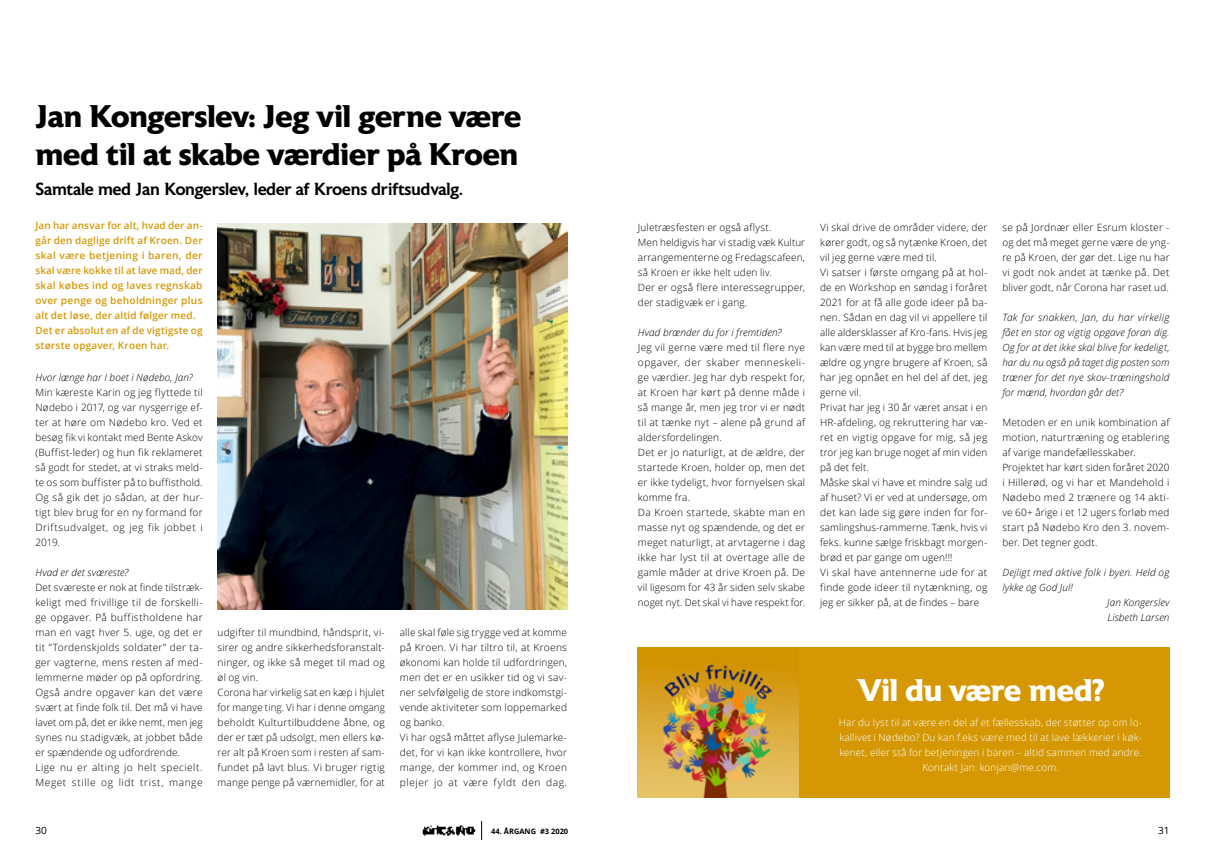
<style>
.page{position:relative;width:1205px;height:851px;background:#fff}
.page>*{position:absolute;margin:0;border:0;box-sizing:border-box;transform-origin:0 0}
.Overskrift{font:700 31.25px/37.5px "Astoria";letter-spacing:-.01em;color:#000}
.Overskrift-2{font:700 31.25px "Astoria";letter-spacing:-.015em;color:#fff}
.Underoverskrift{font:500 17.5px "Astoria";letter-spacing:-.015em;color:#000}
.Brødtekst{font:300 10px/15px "Open Sans";letter-spacing:.02em;color:#000;text-align:justify}
.Brødtekst-2{font:italic 300 10px/15px "Open Sans";letter-spacing:.015em;color:#000;text-align:justify}
.Manchet{font:600 10px/15px "Open Sans";letter-spacing:.015em;color:#d59804;text-align:justify}
.Brødtekst-3{font:300 10px/15px "Open Sans";letter-spacing:.015em;color:#fff;text-align:justify}
.Brødtekst-4{font:300 10px/15px "Open Sans";letter-spacing:.055em;color:#000}
.t1{font:10px "Open Sans";color:#000}
.t2{font:700 7.5px "Open Sans";color:#000}
</style>
<div class="page">
<img style="left:218px;top:223px;width:349px;height:386px">
<div style="left:783px;top:647px;width:386px;height:150px;background:#d59804"></div>
<img style="left:638px;top:647px;width:160px;height:150px">
<svg style="left:481px;top:820px;width:1px;height:19px"></svg>
<img style="left:422px;top:825px;width:54px;height:11px">
<p class="Overskrift" style="left:35px;top:98px;width:488px">Jan Kongerslev: Jeg vil gerne være med til at skabe værdier på Kroen</p>
<p class="Underoverskrift" style="left:35px;top:179px;width:429px">Samtale med Jan Kongerslev, leder af Kroens driftsudvalg.</p>
<p class="Manchet" style="left:35px;top:218px;width:169px">Jan har ansvar for alt, hvad der an&shy;går den daglige drift af Kroen. Der skal være betjening i baren, der skal være kokke til at lave mad, der skal købes ind og laves regnskab over penge og beholdninger plus alt det løse, der altid følger med.</p>
<p class="Manchet" style="left:35px;top:323px;width:169px">Det er absolut en af de vigtigste og største opgaver, Kroen har.</p>
<p class="Brødtekst-2" style="left:35px;top:369px;width:159px">Hvor længe har I boet i Nødebo, Jan?</p>
<p class="Brødtekst" style="left:35px;top:384px;width:169px">Min kæreste Karin og jeg flyttede til Nødebo i 2017, og var nysgerrige ef&shy;ter at høre om Nødebo kro. Ved et besøg fik vi kontakt med Bente Askov (Buffist-leder) og hun fik reklameret så godt for stedet, at vi straks meld&shy;te os som buffister på to buffisthold.</p>
<p class="Brødtekst" style="left:35px;top:489px;width:169px">Og så gik det jo sådan, at der hur&shy;tigt blev brug for en ny formand for Driftsudvalget, og jeg fik jobbet i 2019.</p>
<p class="Brødtekst-2" style="left:35px;top:564px;width:95px">Hvad er det sværeste?</p>
<p class="Brødtekst" style="left:35px;top:579px;width:169px">Det sværeste er nok at finde tilstræk&shy;keligt med frivillige til de forskelli&shy;ge opgaver. På buffistholdene har man en vagt hver 5. uge, og det er tit ”Tordenskjolds soldater” der ta&shy;ger vagterne, mens resten af med&shy;lemmerne møder op på opfordring.<br>Også andre opgaver kan det være svært at finde folk til. Det må vi have lavet om på, det er ikke nemt, men jeg synes nu stadigvæk, at jobbet både er spændende og udfordrende.</p>
<p class="Brødtekst-4" style="left:35px;top:759px;width:169px">Lige nu er alting jo helt specielt.<br>Meget stille og lidt trist, mange</p>
<p class="Brødtekst" style="left:218px;top:624px;width:169px">udgifter til mundbind, håndsprit, vi&shy;sirer og andre sikkerhedsforanstalt&shy;ninger, og ikke så meget til mad og øl og vin.</p>
<p class="Brødtekst" style="left:218px;top:684px;width:169px">Corona har virkelig sat en kæp i hjulet for mange ting. Vi har i denne omgang beholdt Kulturtilbuddene åbne, og der er tæt på udsolgt, men ellers kø&shy;rer alt på Kroen som i resten af sam&shy;fundet på lavt blus. Vi bruger rigtig mange penge på værnemidler, for at</p>
<p class="Brødtekst" style="left:400px;top:624px;width:169px">alle skal føle sig trygge ved at komme på Kroen. Vi har tiltro til, at Kroens økonomi kan holde til udfordringen, men det er en usikker tid og vi sav&shy;ner selvfølgelig de store indkomstgi&shy;vende aktiviteter som loppemarked og banko.</p>
<p class="Brødtekst" style="left:400px;top:729px;width:169px">Vi har også måttet aflyse Julemarke&shy;det, for vi kan ikke kontrollere, hvor mange, der kommer ind, og Kroen plejer jo at være fyldt den dag.</p>
<p class="Brødtekst" style="left:638px;top:219px;width:135px">Juletræsfesten er også aflyst.</p>
<p class="Brødtekst" style="left:638px;top:234px;width:169px">Men heldigvis har vi stadig væk Kultur arrangementerne og Fredagscafeen, så Kroen er ikke helt uden liv.</p>
<p class="Brødtekst" style="left:638px;top:279px;width:169px">Der er også flere interessegrupper, der stadigvæk er i gang.</p>
<p class="Brødtekst-2" style="left:638px;top:324px;width:145px">Hvad brænder du for i fremtiden?</p>
<p class="Brødtekst" style="left:638px;top:339px;width:169px">Jeg vil gerne være med til flere nye opgaver, der skaber menneskeli&shy;ge værdier. Jeg har dyb respekt for, at Kroen har kørt på denne måde i så mange år, men jeg tror vi er nødt til at tænke nyt – alene på grund af aldersfordelingen.</p>
<p class="Brødtekst" style="left:638px;top:444px;width:169px">Det er jo naturligt, at de ældre, der startede Kroen, holder op, men det er ikke tydeligt, hvor fornyelsen skal komme fra.</p>
<p class="Brødtekst" style="left:638px;top:504px;width:169px">Da Kroen startede, skabte man en masse nyt og spændende, og det er meget naturligt, at arvtagerne i dag ikke har lyst til at overtage alle de gamle måder at drive Kroen på. De vil ligesom for 43 år siden selv skabe noget nyt. Det skal vi have respekt for.</p>
<p class="Brødtekst" style="left:820px;top:219px;width:169px">Vi skal drive de områder videre, der kører godt, og så nytænke Kroen, det vil jeg gerne være med til.</p>
<p class="Brødtekst" style="left:820px;top:264px;width:169px">Vi satser i første omgang på at hol&shy;de en Workshop en søndag i foråret 2021 for at få alle gode ideer på ba&shy;nen. Sådan en dag vil vi appellere til alle aldersklasser af Kro-fans. Hvis jeg kan være med til at bygge bro mellem ældre og yngre brugere af Kroen, så har jeg opnået en hel del af det, jeg gerne vil.</p>
<p class="Brødtekst" style="left:820px;top:399px;width:169px">Privat har jeg i 30 år været ansat i en HR-afdeling, og rekruttering har væ&shy;ret en vigtig opgave for mig, så jeg tror jeg kan bruge noget af min viden på det felt.</p>
<p class="Brødtekst" style="left:820px;top:474px;width:169px">Måske skal vi have et mindre salg ud af huset? Vi er ved at undersøge, om det kan lade sig gøre inden for for&shy;samlingshus-rammerne. Tænk, hvis vi feks. kunne sælge friskbagt morgen&shy;brød et par gange om ugen!!!</p>
<p class="Brødtekst" style="left:820px;top:564px;width:169px">Vi skal have antennerne ude for at finde gode ideer til nytænkning, og jeg er sikker på, at de findes – bare</p>
<p class="Brødtekst" style="left:1002px;top:219px;width:169px">se på Jordnær eller Esrum kloster - og det må meget gerne være de yng&shy;re på Kroen, der gør det. Lige nu har vi godt nok andet at tænke på. Det bliver godt, når Corona har raset ud.</p>
<p class="Brødtekst-2" style="left:1002px;top:309px;width:169px">Tak for snakken, Jan, du har virkelig fået en stor og vigtig opgave foran dig.<br>Og for at det ikke skal blive for kedeligt, har du nu også på taget dig posten som træner for det nye skov-træningshold for mænd, hvordan går det?</p>
<p class="Brødtekst" style="left:1002px;top:414px;width:169px">Metoden er en unik kombination af motion, naturtræning og etablering af varige mandefællesskaber.</p>
<p class="Brødtekst" style="left:1002px;top:459px;width:169px">Projektet har kørt siden foråret 2020 i Hillerød, og vi har et Mandehold i Nødebo med 2 trænere og 14 akti&shy;ve 60+ årige i et 12 ugers forløb med start på Nødebo Kro den 3. novem&shy;ber. Det tegner godt.</p>
<p class="Brødtekst-2" style="left:1002px;top:564px;width:169px">Dejligt med aktive folk i byen. Held og lykke og God Jul!</p>
<p class="Brødtekst-2" style="left:1107px;top:594px;width:64px">Jan Kongerslev</p>
<p class="Brødtekst-2" style="left:1107px;top:609px;width:63px">Lisbeth Larsen</p>
<p class="Overskrift-2" style="left:857px;top:672px;width:248px">Vil du være med?</p>
<p class="Brødtekst-3" style="left:839px;top:714px;width:305px">Har du lyst til at være en del af et fællesskab, der støtter op om lo&shy;kallivet i Nødebo? Du kan f.eks være med til at lave lækkerier i køk&shy;kenet, eller stå for betjeningen i baren – altid sammen med andre.</p>
<p class="Brødtekst-3" style="left:922px;top:759px;width:138px">Kontakt Jan: konjan@me.com.</p>
<p class="t1" style="left:35px;top:823px;width:13px">30</p>
<p class="t2" style="left:491px;top:825px;width:79px">44. ÅRGANG #3 2020</p>
<p class="t1" style="left:1158px;top:823px;width:13px">31</p>
</div>
